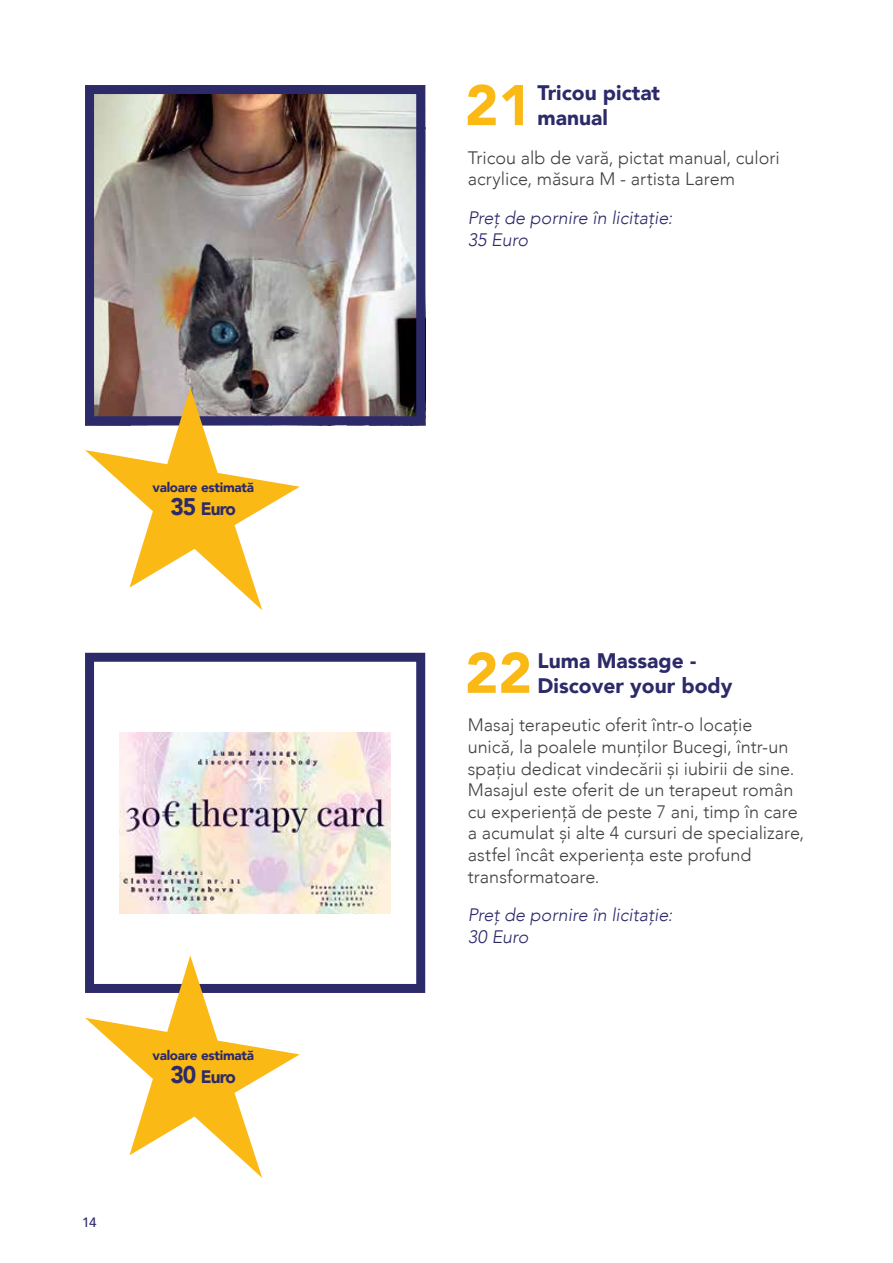
<style>
.page{position:relative;width:893px;height:1263px;background:#fff}
.page>*{position:absolute;margin:0;border:0;box-sizing:border-box;transform-origin:0 0}
.t1{font:900 56.55px "Avenir";color:#fab915}
.t2{font:900 21px/25.2px "Avenir";color:#2d2a6a}
.t3{font:300 18px/21.6px "Avenir";color:#414042}
.t4{font:italic 300 18px/21.6px "Avenir";color:#2d2a6a}
.t5{font:900 18px "Avenir";letter-spacing:-.05em;color:#2d2a6a;scale:.95 1}
.t6{font:900 13.5px "Avenir";letter-spacing:-.02em;color:#2d2a6a}
.t7{font:500 13.5px "Avenir";color:#2d2a6a}
.s1{font-size:24px}
</style>
<div class="page">
<img style="left:95px;top:95px;width:320px;height:320px">
<div style="left:85px;top:85px;width:340px;height:340px;border:9px solid #2d2a6a"></div>
<svg style="left:85px;top:388px;width:215px;height:222px"></svg>
<img style="left:120px;top:733px;width:270px;height:180px">
<div style="left:85px;top:653px;width:340px;height:340px;border:9px solid #2d2a6a"></div>
<svg style="left:85px;top:955px;width:215px;height:223px"></svg>
<p class="t6" style="left:153px;top:476px;width:103px">valoare estimată</p>
<p class="t5" style="left:171px;top:493px;width:70px"><span class="s1">35</span> Euro</p>
<p class="t7" style="left:82px;top:1211px;width:16px">14</p>
<p class="t6" style="left:153px;top:1044px;width:103px">valoare estimată</p>
<p class="t5" style="left:171px;top:1061px;width:70px"><span class="s1">30</span> Euro</p>
<h1 class="t1" style="left:465px;top:57px;width:69px">21</h1>
<p class="t2" style="left:538px;top:79px;width:124px">Tricou pictat manual</p>
<p class="t3" style="left:468px;top:147px;width:314px">Tricou alb de vară, pictat manual, culori acrylice, măsura M - artista Larem</p>
<p class="t4" style="left:468px;top:207px;width:206px">Preț de pornire în licitație:<br>35 Euro</p>
<h1 class="t1" style="left:465px;top:625px;width:69px">22</h1>
<p class="t2" style="left:538px;top:647px;width:196px">Luma Massage -<br>Discover your body</p>
<p class="t3" style="left:468px;top:714px;width:338px">Masaj terapeutic oferit într-o locație<br>unică, la poalele munților Bucegi, într-un spațiu dedicat vindecării și iubirii de sine.<br>Masajul este oferit de un terapeut român cu experiență de peste 7 ani, timp în care a acumulat și alte 4 cursuri de specializare, astfel încât experiența este profund transformatoare.</p>
<p class="t4" style="left:468px;top:904px;width:206px">Preț de pornire în licitație:<br>30 Euro</p>
</div>
